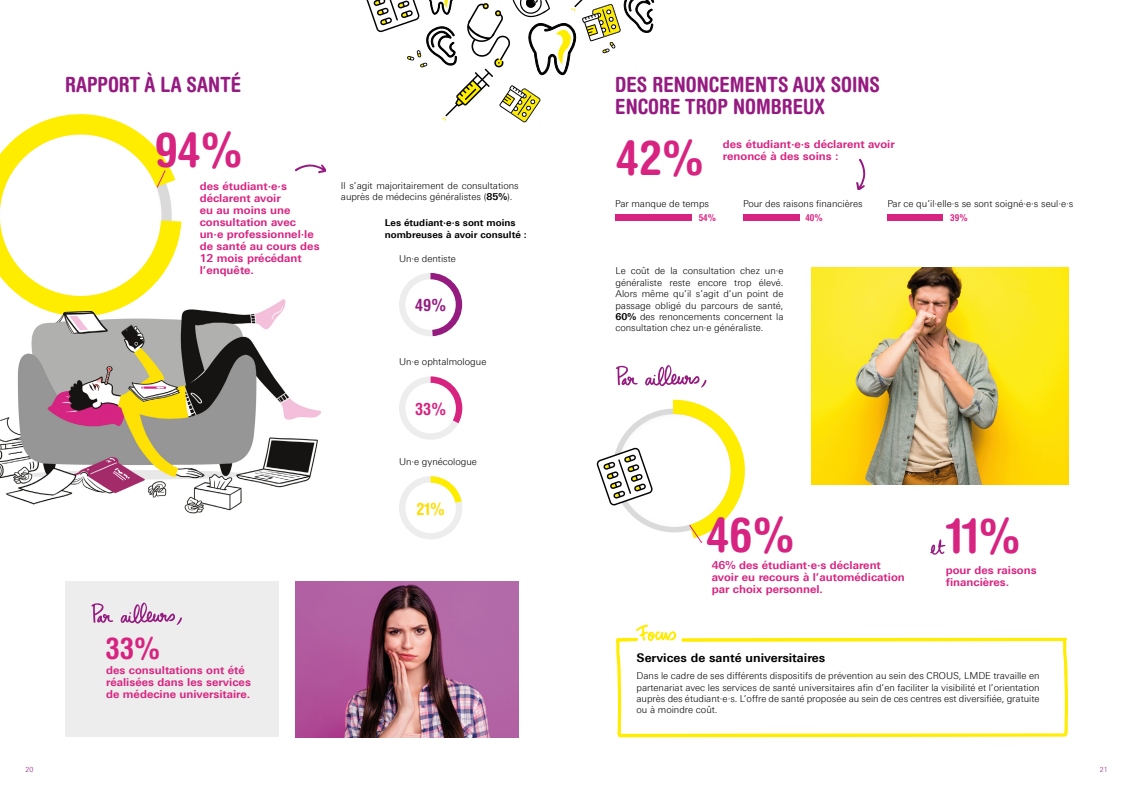
<style>
.page{position:relative;width:1134px;height:794px;background:#fff}
.page>*{position:absolute;margin:0;border:0;box-sizing:border-box;transform-origin:0 0}
.t1{font:700 condensed 48px "Helvetica Rounded LT Std";color:#d82481}
.t2{font:700 condensed 30px "Helvetica Rounded LT Std";color:#d82481}
.t3{font:700 condensed 21px/22px "Helvetica Rounded LT Std";color:#951b81}
.t4{font:700 condensed 16.9px "Helvetica Rounded LT Std";color:#951b81}
.t5{font:700 condensed 16.9px "Helvetica Rounded LT Std";color:#d82481}
.t6{font:700 condensed 16.9px "Helvetica Rounded LT Std";color:#fd0}
.t7{font:700 12px "Univers Next W01";color:#000}
.t8{font:700 11px/12px "Univers Next W01";color:#d82481}
.t9{font:300 9.5px/11.4px "Univers Next W01";color:#000;text-align:justify}
.t10{font:700 9.5px/11.4px "Univers Next W01";color:#000}
.t11{font:700 condensed 9.5px "Helvetica Rounded LT Std";color:#d82481}
.t12{font:300 7px "Univers Next W01";color:#951b81}
.s1{font-weight:700}
</style>
<div class="page">
<div style="left:66px;top:581px;width:213px;height:156px;background:#ededed"></div>
<svg style="left:47px;top:114px;width:134px;height:134px"></svg>
<svg style="left:0;top:120px;width:176px;height:176px"></svg>
<img style="left:0;top:296px;width:321px;height:218px">
<svg style="left:295px;top:164px;width:31px;height:9px"></svg>
<svg style="left:856px;top:159px;width:9px;height:31px"></svg>
<svg style="left:91px;top:603px;width:22px;height:20px"></svg>
<svg style="left:120px;top:602px;width:62px;height:23px"></svg>
<svg style="left:616px;top:365px;width:22px;height:21px"></svg>
<svg style="left:645px;top:365px;width:61px;height:22px"></svg>
<img style="left:296px;top:581px;width:222px;height:156px">
<svg style="left:399px;top:376px;width:63px;height:64px"></svg>
<svg style="left:399px;top:273px;width:63px;height:63px"></svg>
<svg style="left:399px;top:476px;width:63px;height:63px"></svg>
<svg style="left:366px;top:0;width:288px;height:123px"></svg>
<div style="left:887px;top:214px;width:56px;height:7px;background:#d82481"></div>
<div style="left:743px;top:214px;width:57px;height:7px;background:#d82481"></div>
<div style="left:615px;top:214px;width:77px;height:7px;background:#d82481"></div>
<img style="left:812px;top:267px;width:256px;height:132px">
<svg style="left:596px;top:399px;width:473px;height:339px"></svg>
<h3 class="t3" style="left:65px;top:73px;width:178px">RAPPORT À LA SANTÉ</h3>
<h3 class="t3" style="left:615px;top:73px;width:266px">DES RENONCEMENTS AUX SOINS<br>ENCORE TROP NOMBREUX</h3>
<h1 class="t1" style="left:155px;top:121px;width:89px">94%</h1>
<p class="t8" style="left:200px;top:180px;width:121px">des étudiant·e·s déclarent avoir<br>eu au moins une consultation avec un·e professionnel·le de santé au cours des<br>12 mois précédant l’enquête.</p>
<h1 class="t1" style="left:616px;top:128px;width:89px">42%</h1>
<p class="t8" style="left:723px;top:138px;width:173px">des étudiant·e·s déclarent avoir renoncé à des soins :</p>
<p class="t9" style="left:341px;top:180px;width:179px">Il s’agit majoritairement de consultations auprès de médecins généralistes (<span class="s1">85%</span>).</p>
<p class="t9" style="left:615px;top:198px;width:95px">Par manque de temps</p>
<p class="t9" style="left:743px;top:198px;width:121px">Pour des raisons financières</p>
<p class="t9" style="left:887px;top:198px;width:187px">Par ce qu’il·elle·s se sont soigné·e·s seul·e·s</p>
<p class="t11" style="left:699px;top:212px;width:19px">54%</p>
<p class="t11" style="left:805px;top:212px;width:19px">40%</p>
<p class="t11" style="left:950px;top:212px;width:19px">39%</p>
<p class="t10" style="left:385px;top:217px;width:143px">Les étudiant·e·s sont moins nombreuses à avoir consulté :</p>
<p class="t9" style="left:399px;top:253px;width:58px">Un·e dentiste</p>
<p class="t9" style="left:615px;top:265px;width:170px">Le coût de la consultation chez un·e généraliste reste encore trop élevé.<br>Alors même qu’il s’agit d’un point de passage obligé du parcours de santé, <span class="s1">60%</span> des renoncements concernent la consultation chez un·e généraliste.</p>
<h3 class="t4" style="left:415px;top:295px;width:32px">49%</h3>
<p class="t9" style="left:399px;top:356px;width:89px">Un·e ophtalmologue</p>
<h3 class="t5" style="left:415px;top:398px;width:32px">33%</h3>
<h2 class="t2" style="left:105px;top:630px;width:56px">33%</h2>
<p class="t8" style="left:106px;top:664px;width:146px">des consultations ont été réalisées dans les services de médecine universitaire.</p>
<p class="t9" style="left:399px;top:456px;width:79px">Un·e gynécologue</p>
<h3 class="t6" style="left:416px;top:498px;width:30px">21%</h3>
<h1 class="t1" style="left:707px;top:505px;width:89px">46%</h1>
<h1 class="t1" style="left:947px;top:507px;width:75px">11%</h1>
<p class="t8" style="left:946px;top:564px;width:92px">pour des raisons financières.</p>
<p class="t8" style="left:712px;top:559px;width:195px">46% des étudiant·e·s déclarent avoir eu recours à l’automédication par choix personnel.</p>
<p class="t7" style="left:636px;top:650px;width:190px">Services de santé universitaires</p>
<p class="t9" style="left:636px;top:670px;width:404px">Dans le cadre de ses différents dispositifs de prévention au sein des CROUS, LMDE travaille en partenariat avec les services de santé universitaires afin d’en faciliter la visibilité et l’orientation auprès des étudiant·e·s. L’offre de santé proposée au sein de ces centres est diversifiée, gratuite ou à moindre coût.</p>
<p class="t12" style="left:26px;top:765px;width:9px">20</p>
<p class="t12" style="left:1100px;top:765px;width:9px">21</p>
</div>
